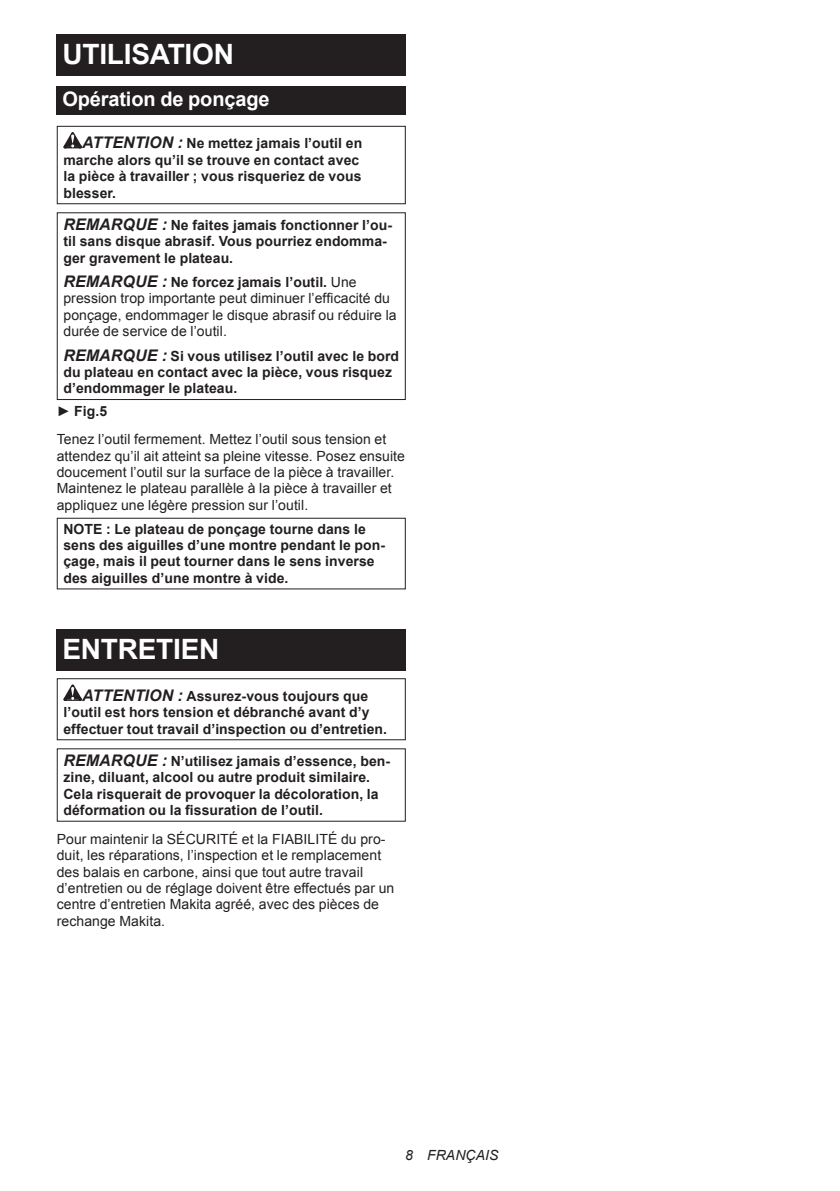
<style>
.page{position:relative;width:840px;height:1191px;background:#fff}
.page>*{position:absolute;margin:0;border:0;box-sizing:border-box;transform-origin:0 0}
.t1{font:700 28px "Arial";letter-spacing:-.01em;color:#fff}
.t2{font:700 20px "Arial";letter-spacing:-.01em;color:#fff}
.t3{font:700 14px/16.4px "Arial";letter-spacing:.005em;color:#231f20}
.t4{font:14px/16.4px "Arial";letter-spacing:.005em;color:#231f20}
.t5{font:italic 14px "Arial";letter-spacing:.005em;color:#231f20}
.s1{font-style:italic;font-size:16px}
.s2{font-weight:700;font-style:italic;font-size:16px}
.s3{font-weight:700}
</style>
<div class="page">
<div style="left:57px;top:34px;width:348px;height:41px;background:#231f20"></div>
<div style="left:57px;top:86px;width:348px;height:29px;background:#231f20"></div>
<svg style="left:63px;top:132px;width:19px;height:16px"></svg>
<div style="left:57px;top:126px;width:348px;height:78px;border:1px solid #231f20"></div>
<div style="left:57px;top:212px;width:348px;height:188px;border:1px solid #231f20"></div>
<div style="left:57px;top:518px;width:348px;height:71px;border:1px solid #231f20"></div>
<div style="left:57px;top:629px;width:348px;height:41px;background:#231f20"></div>
<svg style="left:63px;top:684px;width:19px;height:17px"></svg>
<div style="left:57px;top:678px;width:348px;height:62px;border:1px solid #231f20"></div>
<h1 class="t1" style="left:62px;top:35px;width:173px">UTILISATION</h1>
<h2 class="t2" style="left:62px;top:86px;width:208px">Opération de ponçage</h2>
<p class="t3" style="left:63px;top:136px;width:300px;text-indent:19px"><span class="s1">ATTENTION :</span> Ne mettez jamais l’outil en marche alors qu’il se trouve en contact avec la pièce à travailler ; vous risqueriez de vous blesser.</p>
<p class="t3" style="left:63px;top:217px;width:330px"><span class="s1">REMARQUE :</span> Ne faites jamais fonctionner l’ou&shy;til sans disque abrasif. Vous pourriez endomma&shy;ger gravement le plateau.</p>
<p class="t4" style="left:63px;top:274px;width:334px"><span class="s2">REMARQUE :</span> <span class="s3">Ne forcez jamais l’outil.</span> Une pression trop importante peut diminuer l’efficacité du ponçage, endommager le disque abrasif ou réduire la durée de service de l’outil.</p>
<p class="t3" style="left:63px;top:348px;width:337px"><span class="s1">REMARQUE :</span> Si vous utilisez l’outil avec le bord du plateau en contact avec la pièce, vous risquez d’endommager le plateau.</p>
<p class="t4" style="left:57px;top:398px;width:331px;line-height:27.8px">► <span class="s3">Fig.5<br></span>Tenez l’outil fermement. Mettez l’outil sous tension et</p>
<p class="t4" style="left:57px;top:447px;width:349px">attendez qu’il ait atteint sa pleine vitesse. Posez ensuite doucement l’outil sur la surface de la pièce à travailler.<br>Maintenez le plateau parallèle à la pièce à travailler et appliquez une légère pression sur l’outil.</p>
<p class="t3" style="left:63px;top:521px;width:323px">NOTE : Le plateau de ponçage tourne dans le sens des aiguilles d’une montre pendant le pon&shy;çage, mais il peut tourner dans le sens inverse des aiguilles d’une montre à vide.</p>
<h1 class="t1" style="left:62px;top:630px;width:158px">ENTRETIEN</h1>
<p class="t3" style="left:63px;top:688px;width:325px;text-indent:19px"><span class="s1">ATTENTION :</span> Assurez-vous toujours que l’outil est hors tension et débranché avant d’y effectuer tout travail d’inspection ou d’entretien.</p>
<p class="t3" style="left:63px;top:753px;width:328px"><span class="s1">REMARQUE :</span> N’utilisez jamais d’essence, ben&shy;zine, diluant, alcool ou autre produit similaire.<br>Cela risquerait de provoquer la décoloration, la déformation ou la fissuration de l’outil.</p>
<p class="t4" style="left:57px;top:830px;width:339px">Pour maintenir la SÉCURITÉ et la FIABILITÉ du pro&shy;duit, les réparations, l’inspection et le remplacement des balais en carbone, ainsi que tout autre travail d’entretien ou de réglage doivent être effectués par un centre d’entretien Makita agréé, avec des pièces de rechange Makita.</p>
<p class="t5" style="left:405px;top:1146px;width:95px">8 FRANÇAIS</p>
</div>
